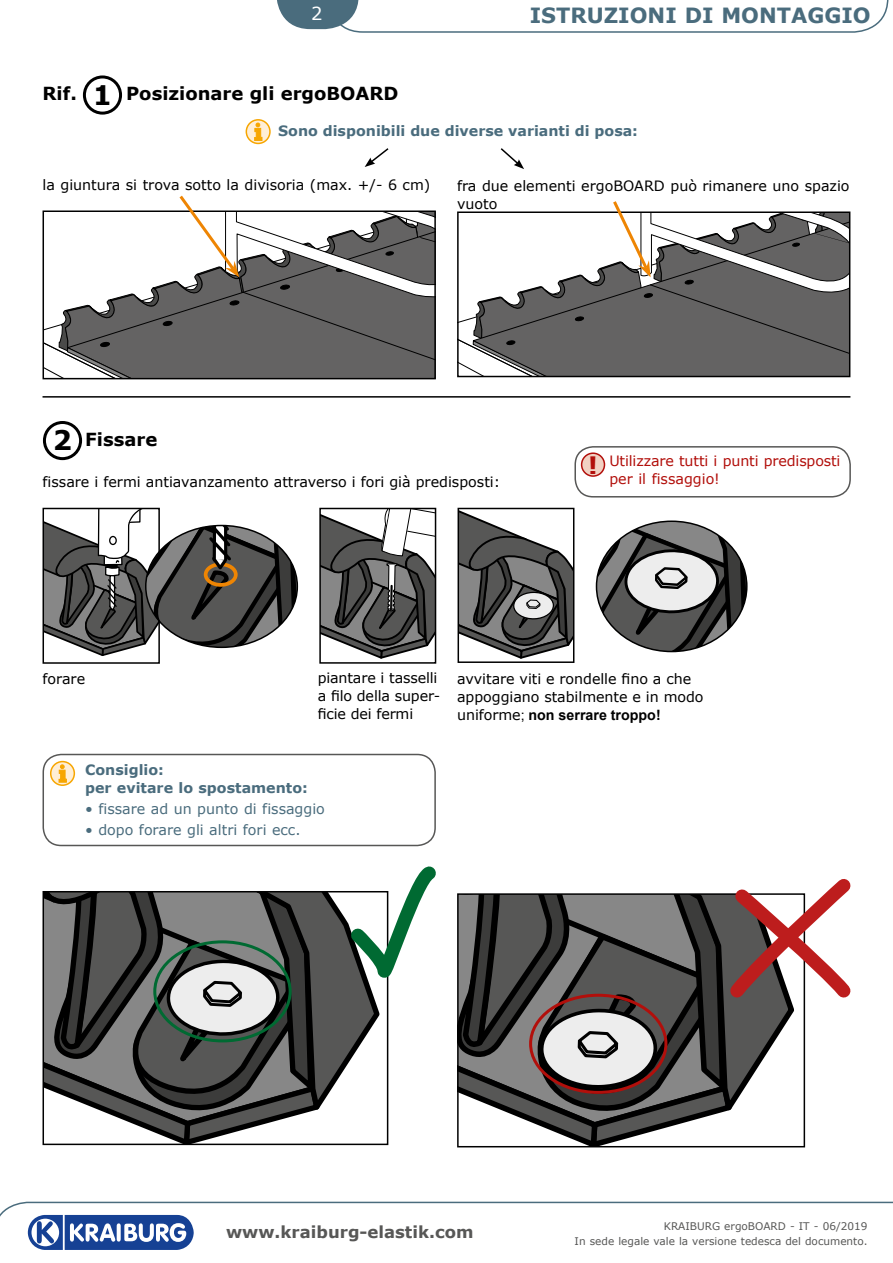
<style>
.page{position:relative;width:893px;height:1263px;background:#fff}
.page>*{position:absolute;margin:0;border:0;box-sizing:border-box;transform-origin:0 0}
.t1{font:700 27px "Verdana";color:#000}
.t2{font:700 24px "Verdana";color:#b20f0b}
.t3{font:700 21px "Verdana";color:#4a6c7d}
.t4{font:700 18px "Verdana";color:#000}
.t5{font:18px "Verdana";color:#fff}
.t6{font:700 16.5px "Verdana";color:#575756}
.t7{font:14.25px/18px "Verdana";color:#000}
.t8{font:700 14.25px/18px "Verdana";color:#4a6c7d}
.t9{font:14.25px "Verdana";color:#4a6c7d}
.t10{font:14.25px/18px "Verdana";letter-spacing:-.01em;color:#b20f0b}
.t11{font:700 14.25px "Arial";color:#000}
.t12{font:10.5px "Verdana";color:#575756}
.s1{font-family:"Verdana";font-weight:400}
.s2{font-weight:400}
</style>
<div class="page">
<div style="left:574px;top:446px;width:277px;height:51px;border:2px solid #575756;border-radius:18px"></div>
<div style="left:43px;top:754px;width:393px;height:92px;border:2px solid #575756;border-radius:18px"></div>
<svg style="left:277px;top:0;width:611px;height:33px"></svg>
<div style="left:43px;top:421px;width:39px;height:39px;border:3px solid #000;border-radius:50%"></div>
<svg style="left:322px;top:511px;width:111px;height:148px"></svg>
<div style="left:319px;top:508px;width:117px;height:156px;border:2px solid #000"></div>
<svg style="left:461px;top:511px;width:110px;height:148px"></svg>
<div style="left:458px;top:508px;width:116px;height:155px;border:2px solid #000"></div>
<svg style="left:596px;top:523px;width:149px;height:128px"></svg>
<div style="left:582px;top:453px;width:22px;height:23px;background:#f1d1c3;border-radius:50%"></div>
<div style="left:581px;top:452px;width:24px;height:25px;border:2px solid #b20f0b;border-radius:50%"></div>
<svg style="left:43px;top:508px;width:254px;height:148px"></svg>
<svg style="left:51px;top:761px;width:23px;height:24px"></svg>
<div style="left:50px;top:761px;width:25px;height:25px;border:2px solid #f7a600;border-radius:50%"></div>
<svg style="left:59px;top:764px;width:8px;height:19px"></svg>
<svg style="left:43px;top:866px;width:393px;height:278px"></svg>
<svg style="left:458px;top:879px;width:393px;height:268px"></svg>
<div style="left:529px;top:994px;width:138px;height:100px;border:3px solid #b20f0b;border-radius:50%"></div>
<div style="left:153px;top:940px;width:139px;height:102px;border:3px solid #006a32;border-radius:50%"></div>
<svg style="left:0;top:1202px;width:893px;height:15px"></svg>
<svg style="left:26px;top:1213px;width:169px;height:37px"></svg>
<svg style="left:43px;top:195px;width:392px;height:184px"></svg>
<svg style="left:458px;top:201px;width:392px;height:175px"></svg>
<svg style="left:365px;top:148px;width:24px;height:19px"></svg>
<svg style="left:500px;top:148px;width:24px;height:21px"></svg>
<svg style="left:246px;top:120px;width:24px;height:23px"></svg>
<div style="left:246px;top:119px;width:25px;height:25px;border:2px solid #f7a600;border-radius:50%"></div>
<svg style="left:254px;top:123px;width:8px;height:18px"></svg>
<div style="left:83px;top:75px;width:39px;height:40px;border:3px solid #000;border-radius:50%"></div>
<hr style="left:43px;top:396px;width:807px;height:2px;background:#000">
<p class="t5" style="left:311px;top:1px;width:13px">2</p>
<h3 class="t3" style="left:530px;top:1px;width:343px">ISTRUZIONI DI MONTAGGIO</h3>
<h1 class="t1" style="left:93px;top:76px;width:21px">1</h1>
<p class="t4" style="left:43px;top:81px;width:36px">Rif.</p>
<p class="t4" style="left:126px;top:81px;width:274px">Posizionare gli ergoBOARD</p>
<p class="t8" style="left:278px;top:122px;width:361px">Sono disponibili due diverse varianti di posa:</p>
<p class="t7" style="left:457px;top:176px;width:394px">fra due elementi ergoBOARD può rimanere uno spazio vuoto</p>
<p class="t7" style="left:43px;top:175px;width:389px">la giuntura si trova sotto la divisoria (max. +/- 6 cm)</p>
<h1 class="t1" style="left:53px;top:421px;width:21px">2</h1>
<p class="t4" style="left:85px;top:427px;width:74px">Fissare</p>
<p class="t7" style="left:43px;top:472px;width:459px">fissare i fermi antiavanzamento attraverso i fori già predisposti:</p>
<h2 class="t2" style="left:588px;top:448px;width:11px">!</h2>
<p class="t10" style="left:609px;top:452px;width:233px">Utilizzare tutti i punti predisposti per il fissaggio!</p>
<p class="t7" style="left:43px;top:669px;width:44px">forare</p>
<p class="t7" style="left:318px;top:669px;width:124px">piantare i tasselli a filo della super&shy;ficie dei fermi</p>
<p class="t7" style="left:457px;top:669px;width:248px">avvitare viti e rondelle fino a che appoggiano stabilmente e in modo</p>
<p class="t11" style="left:457px;top:705px;width:205px"><span class="s1">uniforme</span><span class="s2">;</span> non serrare troppo!</p>
<p class="t8" style="left:85px;top:761px;width:224px">Consiglio:<br>per evitare lo spostamento:</p>
<p class="t9" style="left:85px;top:799px;width:241px">• fissare ad un punto di fissaggio</p>
<p class="t9" style="left:85px;top:820px;width:217px">• dopo forare gli altri fori ecc.</p>
<p class="t12" style="left:664px;top:1219px;width:205px">KRAIBURG ergoBOARD - IT - 06/2019</p>
<p class="t6" style="left:226px;top:1221px;width:249px">www.kraiburg-elastik.com</p>
<p class="t12" style="left:575px;top:1234px;width:294px">In sede legale vale la versione tedesca del documento.</p>
</div>
